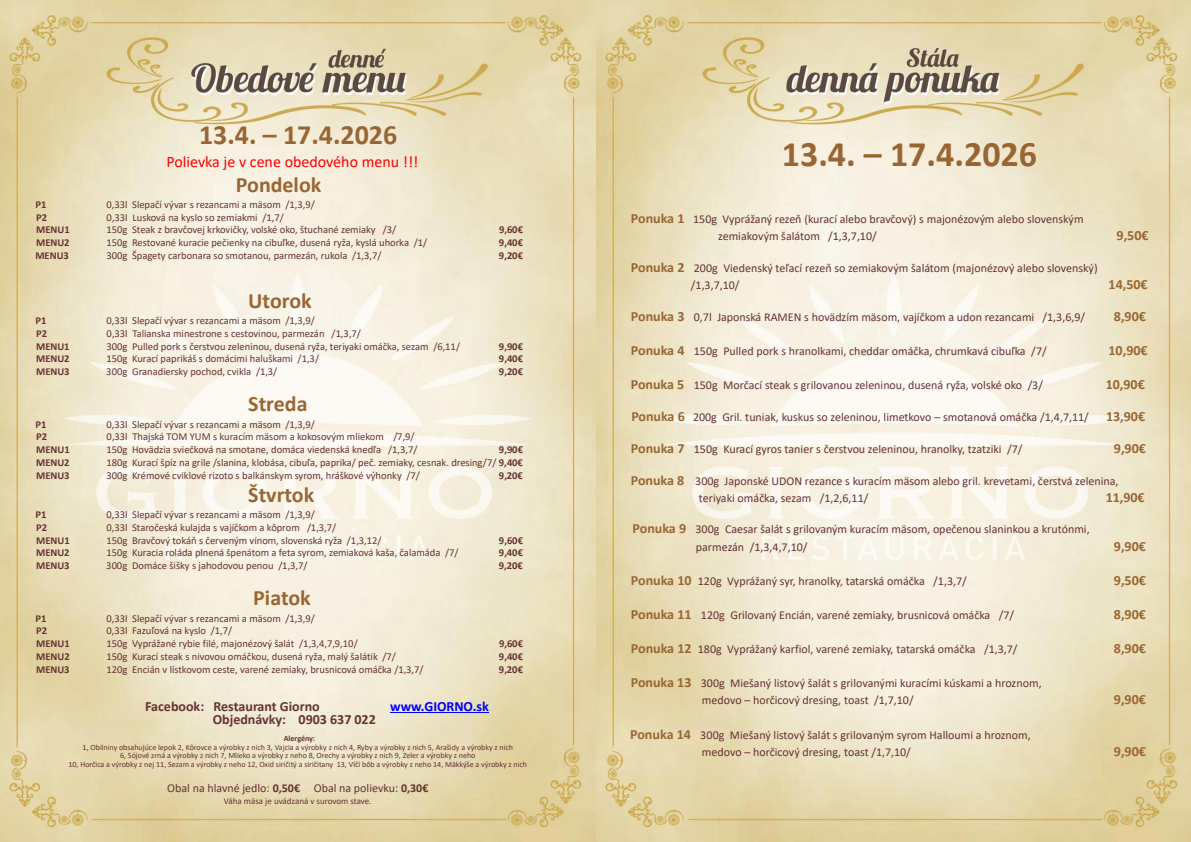
<style>
.page{position:relative;width:1191px;height:842px;background:#fff}
.page>*{position:absolute;margin:0;border:0;box-sizing:border-box;transform-origin:0 0}
.t1{font:700 36px "Calibri";color:#963}
.t2{font:700 28px "Calibri";color:#963}
.t3{font:700 22px "Calibri";color:#963}
.t4{font:16px "Calibri";color:#f00}
.t5{font:700 14px "Calibri";letter-spacing:-.005em;color:#963}
.t6{font:700 14px "Calibri";color:#633}
.t7{font:700 14px "Calibri";color:#00f}
.t8{font:12px/17.2px "Calibri";color:#633}
.t9{font:10.6px "Calibri";letter-spacing:-.005em;color:#633}
.t10{font:700 10.6px "Calibri";color:#633}
.t11{font:9px "Calibri";letter-spacing:-.005em;color:#633}
.t12{font:8px/8.5px "Calibri";letter-spacing:-.005em;color:#633;text-align:center}
.t13{font:700 8px "Calibri";letter-spacing:-.01em;color:#633}
.s1{font-weight:700}
.s2{font-weight:700;font-size:14px;color:#963}
</style>
<div class="page">
<img style="left:595px;top:0;width:596px;height:842px">
<svg style="left:0;top:0;width:595px;height:842px;background:#ece2c5"></svg>
<hr style="left:390px;top:712px;width:99px;height:1px;background:#00f">
<h2 class="t2" style="left:199px;top:115px;width:200px">13.4. – 17.4.2026</h2>
<h3 class="t4" style="left:166px;top:150px;width:253px">Polievka je v cene obedového menu !!!</h3>
<h3 class="t3" style="left:236px;top:169px;width:87px">Pondelok</h3>
<p class="t10" style="left:35px;top:197px;width:12px">P1</p>
<p class="t9" style="left:106px;top:197px;width:210px">0,33l Slepačí vývar s rezancami a mäsom /1,3,9/</p>
<p class="t10" style="left:36px;top:210px;width:12px">P2</p>
<p class="t9" style="left:107px;top:210px;width:179px">0,33l Lusková na kyslo so zemiakmi /1,7/</p>
<p class="t10" style="left:36px;top:222px;width:35px">MENU1</p>
<p class="t9" style="left:106px;top:223px;width:291px">150g Steak z bravčovej krkovičky, volské oko, štuchané zemiaky /3/</p>
<p class="t10" style="left:499px;top:222px;width:26px">9,60€</p>
<p class="t10" style="left:36px;top:235px;width:35px">MENU2</p>
<p class="t9" style="left:106px;top:235px;width:322px">150g Restované kuracie pečienky na cibuľke, dusená ryža, kyslá uhorka /1/</p>
<p class="t10" style="left:499px;top:235px;width:26px">9,40€</p>
<p class="t10" style="left:35px;top:248px;width:35px">MENU3</p>
<p class="t9" style="left:106px;top:248px;width:277px">300g Špagety carbonara so smotanou, parmezán, rukola /1,3,7/</p>
<p class="t10" style="left:499px;top:248px;width:26px">9,20€</p>
<h3 class="t3" style="left:248px;top:285px;width:65px">Utorok</h3>
<p class="t10" style="left:35px;top:313px;width:12px">P1</p>
<p class="t9" style="left:106px;top:313px;width:210px">0,33l Slepačí vývar s rezancami a mäsom /1,3,9/</p>
<p class="t10" style="left:36px;top:326px;width:12px">P2</p>
<p class="t9" style="left:107px;top:326px;width:256px">0,33l Talianska minestrone s cestovinou, parmezán /1,3,7/</p>
<p class="t10" style="left:36px;top:339px;width:35px">MENU1</p>
<p class="t9" style="left:106px;top:339px;width:355px">300g Pulled pork s čerstvou zeleninou, dusená ryža, teriyaki omáčka, sezam /6,11/</p>
<p class="t10" style="left:499px;top:339px;width:26px">9,90€</p>
<p class="t10" style="left:36px;top:351px;width:35px">MENU2</p>
<p class="t9" style="left:106px;top:351px;width:214px">150g Kurací paprikáš s domácimi haluškami /1,3/</p>
<p class="t10" style="left:499px;top:351px;width:26px">9,40€</p>
<p class="t10" style="left:36px;top:364px;width:35px">MENU3</p>
<p class="t9" style="left:106px;top:364px;width:172px">300g Granadiersky pochod, cvikla /1,3/</p>
<p class="t10" style="left:499px;top:364px;width:26px">9,20€</p>
<h3 class="t3" style="left:248px;top:389px;width:61px">Streda</h3>
<p class="t10" style="left:35px;top:416px;width:12px">P1</p>
<p class="t9" style="left:106px;top:417px;width:210px">0,33l Slepačí vývar s rezancami a mäsom /1,3,9/</p>
<p class="t10" style="left:36px;top:429px;width:12px">P2</p>
<p class="t9" style="left:107px;top:429px;width:309px">0,33l Thajská TOM YUM s kuracím mäsom a kokosovým mliekom /7,9/</p>
<p class="t10" style="left:36px;top:442px;width:35px">MENU1</p>
<p class="t9" style="left:106px;top:442px;width:313px">150g Hovädzia sviečková na smotane, domáca viedenská knedľa /1,3,7/</p>
<p class="t10" style="left:499px;top:442px;width:26px">9,90€</p>
<p class="t10" style="left:36px;top:455px;width:35px">MENU2</p>
<p class="t9" style="left:106px;top:455px;width:418px">180g Kurací špíz na grile /slanina, klobása, cibuľa, paprika/ peč. zemiaky, cesnak. dresing/7/ <span class="s1">9,40€</span></p>
<p class="t10" style="left:36px;top:467px;width:35px">MENU3</p>
<p class="t9" style="left:106px;top:468px;width:315px">300g Krémové cviklové rizoto s balkánskym syrom, hráškové výhonky /7/</p>
<p class="t10" style="left:499px;top:467px;width:26px">9,20€</p>
<h3 class="t3" style="left:248px;top:479px;width:67px">Štvrtok</h3>
<p class="t10" style="left:35px;top:507px;width:12px">P1</p>
<p class="t9" style="left:106px;top:507px;width:210px">0,33l Slepačí vývar s rezancami a mäsom /1,3,9/</p>
<p class="t10" style="left:36px;top:520px;width:12px">P2</p>
<p class="t9" style="left:106px;top:520px;width:231px">0,33l Staročeská kulajda s vajíčkom a kôprom /1,3,7/</p>
<p class="t10" style="left:36px;top:533px;width:35px">MENU1</p>
<p class="t9" style="left:106px;top:533px;width:277px">150g Bravčový tokáň s červeným vínom, slovenská ryža /1,3,12/</p>
<p class="t10" style="left:499px;top:533px;width:26px">9,60€</p>
<p class="t10" style="left:36px;top:545px;width:35px">MENU2</p>
<p class="t9" style="left:106px;top:546px;width:354px">150g Kuracia roláda plnená špenátom a feta syrom, zemiaková kaša, čalamáda /7/</p>
<p class="t10" style="left:499px;top:545px;width:26px">9,40€</p>
<p class="t10" style="left:36px;top:558px;width:35px">MENU3</p>
<p class="t9" style="left:106px;top:558px;width:203px">300g Domáce šišky s jahodovou penou /1,3,7/</p>
<p class="t10" style="left:499px;top:558px;width:26px">9,20€</p>
<h3 class="t3" style="left:253px;top:583px;width:59px">Piatok</h3>
<p class="t10" style="left:35px;top:610px;width:12px">P1</p>
<p class="t9" style="left:106px;top:611px;width:210px">0,33l Slepačí vývar s rezancami a mäsom /1,3,9/</p>
<p class="t10" style="left:36px;top:623px;width:12px">P2</p>
<p class="t9" style="left:106px;top:623px;width:127px">0,33l Fazuľová na kyslo /1,7/</p>
<p class="t10" style="left:36px;top:636px;width:35px">MENU1</p>
<p class="t9" style="left:106px;top:636px;width:253px">150g Vyprážané rybie filé, majonézový šalát /1,3,4,7,9,10/</p>
<p class="t10" style="left:499px;top:636px;width:26px">9,60€</p>
<p class="t10" style="left:36px;top:649px;width:35px">MENU2</p>
<p class="t9" style="left:106px;top:649px;width:291px">150g Kurací steak s nivovou omáčkou, dusená ryža, malý šalátik /7/</p>
<p class="t10" style="left:499px;top:649px;width:26px">9,40€</p>
<p class="t10" style="left:36px;top:661px;width:35px">MENU3</p>
<p class="t9" style="left:106px;top:662px;width:319px">120g Encián v lístkovom ceste, varené zemiaky, brusnicová omáčka /1,3,7/</p>
<p class="t10" style="left:499px;top:661px;width:26px">9,20€</p>
<h3 class="t6" style="left:145px;top:696px;width:176px">Facebook: Restaurant Giorno</h3>
<h3 class="t7" style="left:390px;top:696px;width:100px">www.GIORNO.sk</h3>
<h3 class="t6" style="left:213px;top:709px;width:165px">Objednávky: 0903 637 022</h3>
<p class="t13" style="left:284px;top:733px;width:33px">Alergény:</p>
<p class="t12" style="left:68px;top:743px;width:460px">1, Obilniny obsahujúce lepok 2, Kôrovce a výrobky z nich 3, Vajcia a výrobky z nich 4, Ryby a výrobky z nich 5, Arašidy a výrobky z nich<br>6, Sójové zrná a výrobky z nich 7, Mlieko a výrobky z neho 8, Orechy a výrobky z nich 9, Zeler a výrobky z neho<br>10, Horčica a výrobky z nej 11, Sezam a výrobky z neho 12, Oxid siričitý a siričitany 13, Vlčí bôb a výrobky z neho 14, Mäkkýše a výrobky z nich</p>
<p class="t8" style="left:167px;top:779px;width:263px">Obal na hlavné jedlo: <span class="s1">0,50€</span> Obal na polievku: <span class="s1">0,30€</span></p>
<p class="t11" style="left:224px;top:795px;width:149px">Váha mäsa je uvádzaná v surovom stave.</p>
<h1 class="t1" style="left:782px;top:129px;width:257px">13.4. – 17.4.2026</h1>
<p class="t8" style="left:718px;top:210px;width:367px;text-indent:-87px"><span class="s2">Ponuka 1</span> 150g Vyprážaný rezeň (kurací alebo bravčový) s majonézovým alebo slovenským zemiakovým šalátom /1,3,7,10/</p>
<p class="t8" style="left:691px;top:259px;width:408px;text-indent:-60px"><span class="s2">Ponuka 2</span> 200g Viedenský teľací rezeň so zemiakovým šalátom (majonézový alebo slovenský) /1,3,7,10/</p>
<h3 class="t5" style="left:1116px;top:226px;width:33px">9,50€</h3>
<h3 class="t5" style="left:1108px;top:275px;width:41px">14,50€</h3>
<p class="t8" style="left:631px;top:308px;width:455px"><span class="s2">Ponuka 3</span> 0,7l Japonská RAMEN s hovädzím mäsom, vajíčkom a udon rezancami /1,3,6,9/</p>
<h3 class="t5" style="left:1114px;top:306px;width:33px">8,90€</h3>
<p class="t8" style="left:631px;top:342px;width:417px"><span class="s2">Ponuka 4</span> 150g Pulled pork s hranolkami, cheddar omáčka, chrumkavá cibuľka /7/</p>
<h3 class="t5" style="left:1108px;top:341px;width:41px">10,90€</h3>
<p class="t8" style="left:631px;top:376px;width:413px"><span class="s2">Ponuka 5</span> 150g Morčací steak s grilovanou zeleninou, dusená ryža, volské oko /3/</p>
<h3 class="t5" style="left:1105px;top:375px;width:41px">10,90€</h3>
<p class="t8" style="left:631px;top:408px;width:515px"><span class="s2">Ponuka 6</span> 200g Gril. tuniak, kuskus so zeleninou, limetkovo – smotanová omáčka /1,4,7,11/ <span class="s2">13,90€</span></p>
<p class="t8" style="left:631px;top:440px;width:393px"><span class="s2">Ponuka 7</span> 150g Kurací gyros tanier s čerstvou zeleninou, hranolky, tzatziki /7/</p>
<h3 class="t5" style="left:1114px;top:438px;width:33px">9,90€</h3>
<p class="t8" style="left:699px;top:472px;width:421px;text-indent:-68px"><span class="s2">Ponuka 8</span> 300g Japonské UDON rezance s kuracím mäsom alebo gril. krevetami, čerstvá zelenina, teriyaki omáčka, sezam /1,2,6,11/</p>
<h3 class="t5" style="left:1105px;top:487px;width:41px">11,90€</h3>
<p class="t8" style="left:696px;top:520px;width:395px;text-indent:-63px"><span class="s2">Ponuka 9</span> 300g Caesar šalát s grilovaným kuracím mäsom, opečenou slaninkou a krutónmi, parmezán /1,3,4,7,10/</p>
<h3 class="t5" style="left:1114px;top:536px;width:33px">9,90€</h3>
<p class="t8" style="left:631px;top:572px;width:337px"><span class="s2">Ponuka 10</span> 120g Vyprážaný syr, hranolky, tatarská omáčka /1,3,7/</p>
<h3 class="t5" style="left:1114px;top:570px;width:33px">9,50€</h3>
<p class="t8" style="left:631px;top:606px;width:385px"><span class="s2">Ponuka 11</span> 120g Grilovaný Encián, varené zemiaky, brusnicová omáčka /7/</p>
<h3 class="t5" style="left:1114px;top:604px;width:33px">8,90€</h3>
<p class="t8" style="left:631px;top:640px;width:388px"><span class="s2">Ponuka 12</span> 180g Vyprážaný karfiol, varené zemiaky, tatarská omáčka /1,3,7/</p>
<h3 class="t5" style="left:1114px;top:639px;width:33px">8,90€</h3>
<p class="t8" style="left:702px;top:674px;width:341px;text-indent:-71px"><span class="s2">Ponuka 13</span> 300g Miešaný listový šalát s grilovanými kuracími kúskami a hroznom, medovo – horčicový dresing, toast /1,7,10/</p>
<h3 class="t5" style="left:1114px;top:690px;width:33px">9,90€</h3>
<p class="t8" style="left:702px;top:726px;width:330px;text-indent:-72px"><span class="s2">Ponuka 14</span> 300g Miešaný listový šalát s grilovaným syrom Halloumi a hroznom, medovo – horčicový dresing, toast /1,7,10/</p>
<h3 class="t5" style="left:1114px;top:741px;width:33px">9,90€</h3>
</div>
